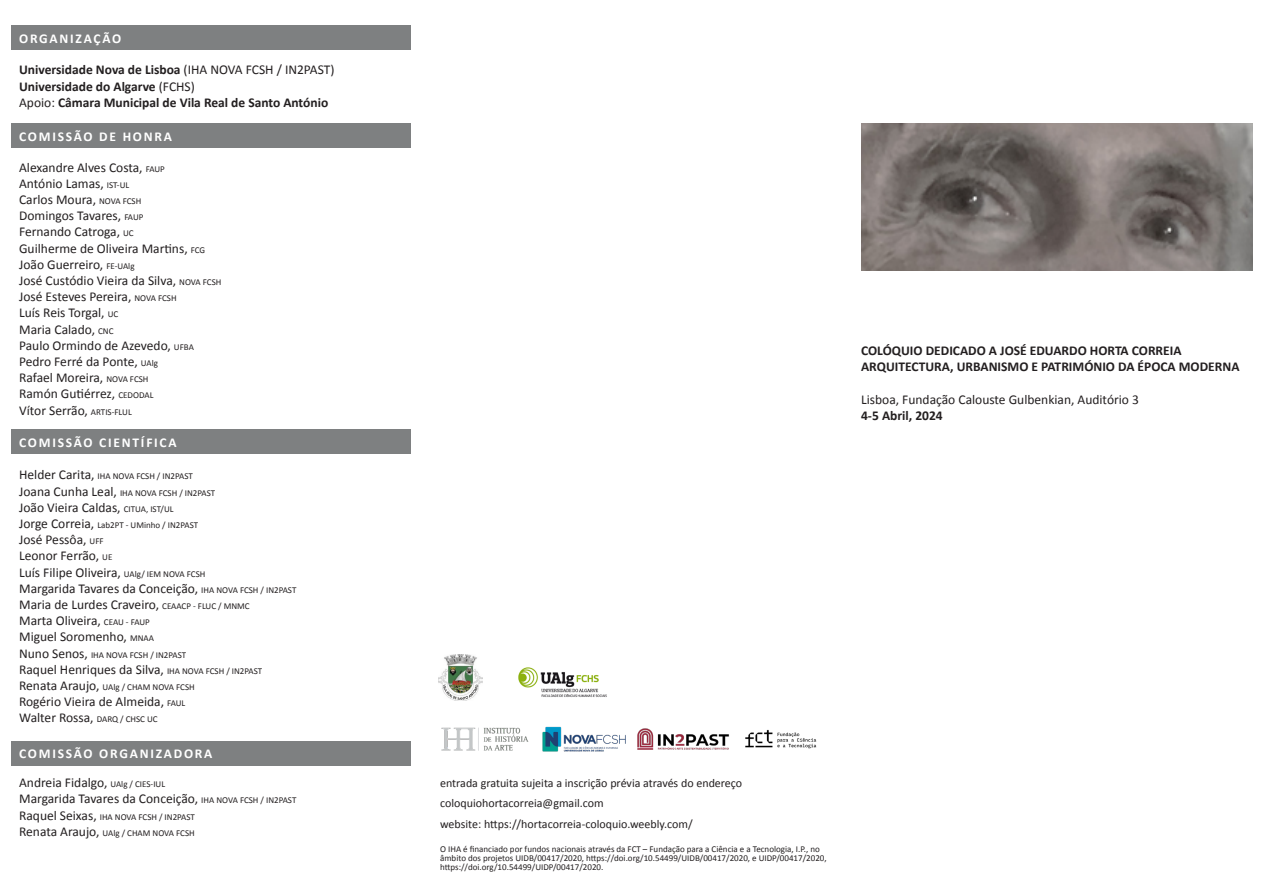
<style>
.page{position:relative;width:1263px;height:893px;background:#fff}
.page>*{position:absolute;margin:0;border:0;box-sizing:border-box;transform-origin:0 0}
.Paragraph_Style_1{font:13.5px "Calibri";color:#231f20}
.Paragraph_Style_1-2{font:700 13.5px "Calibri";color:#231f20}
.t1{font:700 13.5px "Calibri";letter-spacing:.13em;color:#fff}
.t2{font:12px "Calibri";color:#231f20}
.t3{font:9px/9px "Calibri";color:#231f20}
.s1{font-weight:400}
.s2{font-size:9px}
.s3{font-size:13.5px}
</style>
<div class="page">
<img style="left:441px;top:726px;width:376px;height:26px">
<img style="left:439px;top:654px;width:44px;height:46px">
<img style="left:518px;top:667px;width:89px;height:30px">
<div style="left:11px;top:123px;width:399px;height:25px;background:#7e8081"></div>
<div style="left:11px;top:26px;width:399px;height:24px;background:#7e8081"></div>
<div style="left:11px;top:429px;width:399px;height:25px;background:#7e8081"></div>
<div style="left:11px;top:741px;width:399px;height:24px;background:#7e8081"></div>
<img style="left:861px;top:123px;width:391px;height:148px">
<p class="t1" style="left:19px;top:30px;width:104px">ORGANIZAÇÃO</p>
<p class="Paragraph_Style_1-2" style="left:19px;top:61px;width:317px">Universidade Nova de Lisboa <span class="s1">(IHA NOVA FCSH / IN2PAST)</span></p>
<p class="Paragraph_Style_1-2" style="left:19px;top:78px;width:177px">Universidade do Algarve <span class="s1">(FCHS)</span></p>
<p class="Paragraph_Style_1-2" style="left:19px;top:94px;width:311px"><span class="s1">Apoio:</span> Câmara Municipal de Vila Real de Santo António</p>
<p class="t1" style="left:19px;top:128px;width:154px">COMISSÃO DE HONRA</p>
<p class="Paragraph_Style_1" style="left:19px;top:159px;width:147px">Alexandre Alves Costa, <span class="s2">FAUP</span></p>
<p class="Paragraph_Style_1" style="left:19px;top:175px;width:112px">António Lamas, <span class="s2">IST-UL</span></p>
<p class="Paragraph_Style_1" style="left:19px;top:191px;width:124px">Carlos Moura, <span class="s2">NOVA FCSH</span></p>
<p class="Paragraph_Style_1" style="left:19px;top:207px;width:126px">Domingos Tavares, <span class="s2">FAUP</span></p>
<p class="Paragraph_Style_1" style="left:19px;top:223px;width:116px">Fernando Catroga, <span class="s2">UC</span></p>
<p class="Paragraph_Style_1" style="left:19px;top:240px;width:188px">Guilherme de Oliveira Martins, <span class="s2">FCG</span></p>
<p class="Paragraph_Style_1" style="left:19px;top:256px;width:117px">João Guerreiro, <span class="s2">FE-UAlg</span></p>
<p class="Paragraph_Style_1" style="left:19px;top:272px;width:204px">José Custódio Vieira da Silva, <span class="s2">NOVA FCSH</span></p>
<p class="Paragraph_Style_1" style="left:19px;top:288px;width:159px">José Esteves Pereira, <span class="s2">NOVA FCSH</span></p>
<p class="Paragraph_Style_1" style="left:19px;top:304px;width:101px">Luís Reis Torgal, <span class="s2">UC</span></p>
<p class="Paragraph_Style_1" style="left:19px;top:321px;width:96px">Maria Calado, <span class="s2">CNC</span></p>
<p class="Paragraph_Style_1" style="left:19px;top:337px;width:176px">Paulo Ormindo de Azevedo, <span class="s2">UFBA</span></p>
<p class="Paragraph_Style_1" style="left:19px;top:353px;width:140px">Pedro Ferré da Ponte, <span class="s2">UAlg</span></p>
<p class="Paragraph_Style_1" style="left:19px;top:369px;width:131px">Rafael Moreira, <span class="s2">NOVA FCSH</span></p>
<p class="Paragraph_Style_1" style="left:19px;top:385px;width:136px">Ramón Gutiérrez, <span class="s2">CEDODAL</span></p>
<p class="Paragraph_Style_1" style="left:19px;top:402px;width:114px">Vítor Serrão, <span class="s2">ARTIS-FLUL</span></p>
<p class="t1" style="left:19px;top:434px;width:159px">COMISSÃO CIENTÍFICA</p>
<p class="t3" style="left:19px;top:472px;width:175px"><span class="s3">Helder Carita,</span> IHA NOVA FCSH / IN2PAST</p>
<p class="t3" style="left:19px;top:488px;width:198px"><span class="s3">Joana Cunha Leal,</span> IHA NOVA FCSH / IN2PAST</p>
<p class="Paragraph_Style_1" style="left:19px;top:499px;width:156px">João Vieira Caldas, <span class="s2">CITUA, IST/UL</span></p>
<p class="t3" style="left:19px;top:521px;width:180px"><span class="s3">Jorge Correia,</span> Lab2PT - UMinho / IN2PAST</p>
<p class="Paragraph_Style_1" style="left:19px;top:531px;width:86px">José Pessôa, <span class="s2">UFF</span></p>
<p class="Paragraph_Style_1" style="left:19px;top:547px;width:95px">Leonor Ferrão, <span class="s2">UE</span></p>
<p class="Paragraph_Style_1" style="left:19px;top:564px;width:188px">Luís Filipe Oliveira, <span class="s2">UAlg/ IEM NOVA FCSH</span></p>
<p class="Paragraph_Style_1" style="left:19px;top:580px;width:279px">Margarida Tavares da Conceição, <span class="s2">IHA NOVA FCSH / IN2PAST</span></p>
<p class="Paragraph_Style_1" style="left:19px;top:596px;width:232px">Maria de Lurdes Craveiro, <span class="s2">CEAACP - FLUC / MNMC</span></p>
<p class="Paragraph_Style_1" style="left:19px;top:612px;width:132px">Marta Oliveira, <span class="s2">CEAU - FAUP</span></p>
<p class="Paragraph_Style_1" style="left:19px;top:628px;width:136px">Miguel Soromenho, <span class="s2">MNAA</span></p>
<p class="t3" style="left:19px;top:650px;width:169px"><span class="s3">Nuno Senos,</span> IHA NOVA FCSH / IN2PAST</p>
<p class="Paragraph_Style_1" style="left:19px;top:661px;width:245px">Raquel Henriques da Silva, <span class="s2">IHA NOVA FCSH / IN2PAST</span></p>
<p class="t3" style="left:19px;top:683px;width:177px"><span class="s3">Renata Araujo,</span> UAlg / CHAM NOVA FCSH</p>
<p class="Paragraph_Style_1" style="left:19px;top:693px;width:168px">Rogério Vieira de Almeida, <span class="s2">FAUL</span></p>
<p class="Paragraph_Style_1" style="left:19px;top:709px;width:140px">Walter Rossa, <span class="s2">DARQ / CHSC UC</span></p>
<p class="t1" style="left:19px;top:745px;width:195px">COMISSÃO ORGANIZADORA</p>
<p class="Paragraph_Style_1" style="left:19px;top:774px;width:148px">Andreia Fidalgo, <span class="s2">UAlg / CIES-IUL</span></p>
<p class="Paragraph_Style_1" style="left:19px;top:790px;width:279px">Margarida Tavares da Conceição, <span class="s2">IHA NOVA FCSH / IN2PAST</span></p>
<p class="t3" style="left:19px;top:812px;width:177px"><span class="s3">Raquel Seixas,</span> IHA NOVA FCSH / IN2PAST</p>
<p class="t3" style="left:19px;top:828px;width:177px"><span class="s3">Renata Araujo,</span> UAlg / CHAM NOVA FCSH</p>
<p class="Paragraph_Style_1-2" style="left:861px;top:342px;width:322px">COLÓQUIO DEDICADO A JOSÉ EDUARDO HORTA CORREIA</p>
<p class="Paragraph_Style_1-2" style="left:861px;top:358px;width:380px">ARQUITECTURA, URBANISMO E PATRIMÓNIO DA ÉPOCA MODERNA</p>
<p class="Paragraph_Style_1" style="left:861px;top:391px;width:279px">Lisboa, Fundação Calouste Gulbenkian, Auditório 3</p>
<p class="Paragraph_Style_1-2" style="left:861px;top:407px;width:83px">4-5 Abril, 2024</p>
<p class="t2" style="left:440px;top:776px;width:304px">entrada gratuita sujeita a inscrição prévia através do endereço</p>
<p class="t2" style="left:440px;top:796px;width:165px">coloquiohortacorreia@gmail.com</p>
<p class="t3" style="left:440px;top:845px;width:388px">O IHA é financiado por fundos nacionais através da FCT – Fundação para a Ciência e a Tecnologia, I.P., no âmbito dos projetos UIDB/00417/2020, https://doi.org/10.54499/UIDB/00417/2020, e UIDP/00417/2020, https://doi.org/10.54499/UIDP/00417/2020.</p>
<p class="t2" style="left:440px;top:816px;width:254px">website: https://hortacorreia-coloquio.weebly.com/</p>
</div>
